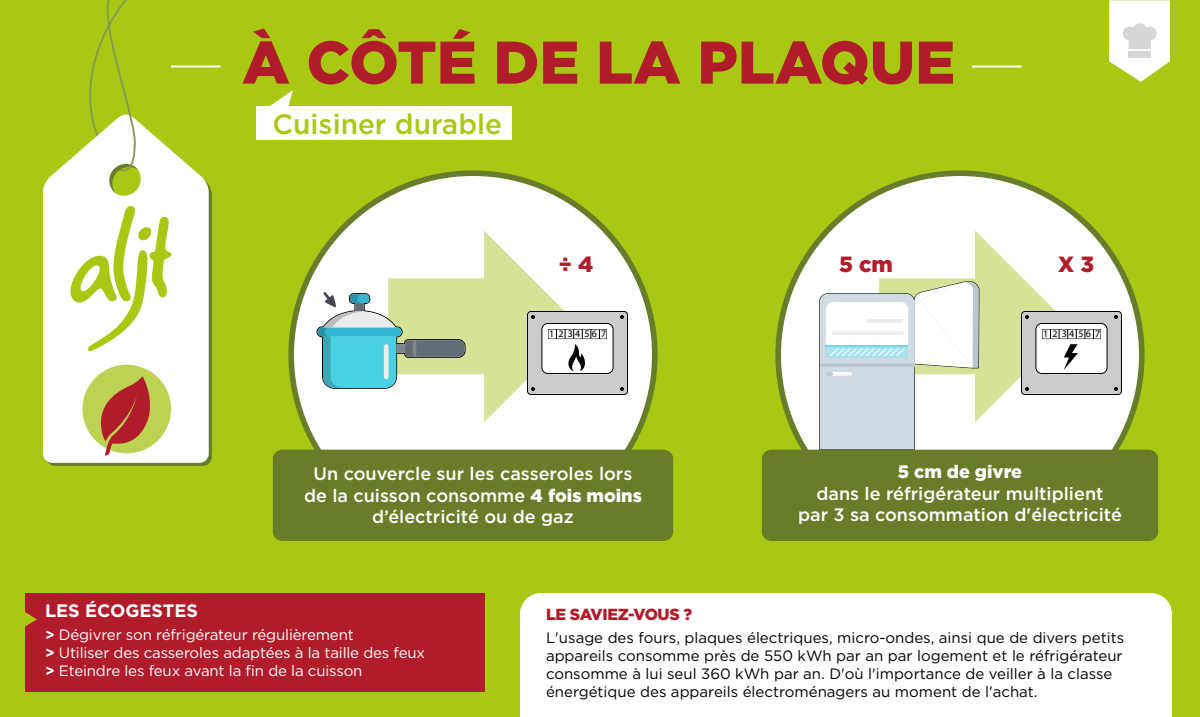
<style>
.page{position:relative;width:1200px;height:717px;background:#a9c813}
.page>*{position:absolute;margin:0;border:0;box-sizing:border-box;transform-origin:0 0}
.t1{font:900 60px "Gotham";color:#b11c2b}
.t2{font:500 28px "Gotham";color:#a9c813}
.t3{font:900 22px "Gotham";color:#b11c2b}
.t4{font:500 18px/21.6px "Gotham";color:#fff;text-align:center}
.t5{font:700 18px "Gotham";color:#fff}
.t6{font:900 18px "Gotham";color:#fff}
.t7{font:900 16px "Gotham";letter-spacing:-.02em;color:#b11c2b}
.t8{font:15px/18px "Gotham";color:#000}
.t9{font:15px/18px "Gotham";letter-spacing:-.01em;color:#fff}
.t10{font:10px "Myriad Pro";color:#000}
.s1{font-weight:900}
.s2{font-weight:700}
</style>
<div class="page">
<svg style="left:49px;top:186px;width:163px;height:280px"></svg>
<svg style="left:43px;top:151px;width:166px;height:312px;background:#fafbf2"></svg>
<div style="left:82px;top:365px;width:89px;height:88px;background:#bdd152;border-radius:50%"></div>
<div style="left:256px;top:107px;width:256px;height:33px;background:#fff"></div>
<svg style="left:268px;top:90px;width:25px;height:17px"></svg>
<svg style="left:62px;top:0;width:110px;height:352px"></svg>
<div style="left:520px;top:593px;width:652px;height:124px;background:#fff"></div>
<svg style="left:288px;top:170px;width:370px;height:280px;fill:#fff"></svg>
<svg style="left:85px;top:376px;width:67px;height:80px"></svg>
<svg style="left:775px;top:170px;width:370px;height:280px;fill:#fff"></svg>
<svg style="left:879px;top:230px;width:192px;height:192px;background:#eff4d7"></svg>
<svg style="left:388px;top:230px;width:192px;height:192px;background:#eef3d4"></svg>
<div style="left:25px;top:593px;width:460px;height:99px;background:#b11c2b"></div>
<div style="left:273px;top:450px;width:400px;height:91px;background:#677d29"></div>
<div style="left:762px;top:450px;width:396px;height:91px;background:#677d29"></div>
<hr style="left:171px;top:66px;width:49px;height:2px;background:#fff">
<hr style="left:972px;top:66px;width:50px;height:2px;background:#fff">
<svg style="left:1109px;top:0;width:61px;height:82px;background:#edf1d9"></svg>
<svg style="left:819px;top:281px;width:161px;height:169px;background:#e1e9e8"></svg>
<svg style="left:317px;top:292px;width:149px;height:97px;background:#a2cebd"></svg>
<svg style="left:527px;top:311px;width:101px;height:84px;background:#c7c7c7"></svg>
<svg style="left:1021px;top:311px;width:101px;height:84px;background:#c8c8c8"></svg>
<h1 class="t1" style="left:242px;top:21px;width:715px">À CÔTÉ DE LA PLAQUE</h1>
<h2 class="t2" style="left:273px;top:106px;width:231px">Cuisiner durable</h2>
<h3 class="t3" style="left:559px;top:249px;width:36px">÷ 4</h3>
<h3 class="t3" style="left:839px;top:249px;width:55px">5 cm</h3>
<h3 class="t3" style="left:1058px;top:249px;width:37px">X 3</h3>
<p class="t10" style="left:549px;top:328px;width:59px">1 2 3 4 5 6 7</p>
<p class="t10" style="left:1043px;top:328px;width:59px">1 2 3 4 5 6 7</p>
<p class="t4" style="left:304px;top:463px;width:339px">Un couvercle sur les casseroles lors de la cuisson consomme <span class="s1">4 fois moins </span>d’électricité ou de gaz</p>
<p class="t6" style="left:898px;top:459px;width:126px">5 cm de givre</p>
<p class="t4" style="left:798px;top:482px;width:325px">dans le réfrigérateur multiplient<br>par 3 sa consommation d'électricité</p>
<p class="t5" style="left:45px;top:599px;width:155px">LES ÉCOGESTES</p>
<p class="t9" style="left:45px;top:626px;width:382px"><span class="s2">&gt;</span> Dégivrer son réfrigérateur régulièrement<br><span class="s2">&gt;</span> Utiliser des casseroles adaptées à la taille des feux <span class="s2">&gt;</span> Eteindre les feux avant la fin de la cuisson</p>
<p class="t7" style="left:546px;top:603px;width:148px">LE SAVIEZ-VOUS ?</p>
<p class="t8" style="left:546px;top:628px;width:580px">L'usage des fours, plaques électriques, micro-ondes, ainsi que de divers petits appareils consomme près de 550 kWh par an par logement et le réfrigérateur consomme à lui seul 360 kWh par an. D'où l'importance de veiller à la classe énergétique des appareils électroménagers au moment de l'achat.</p>
</div>
